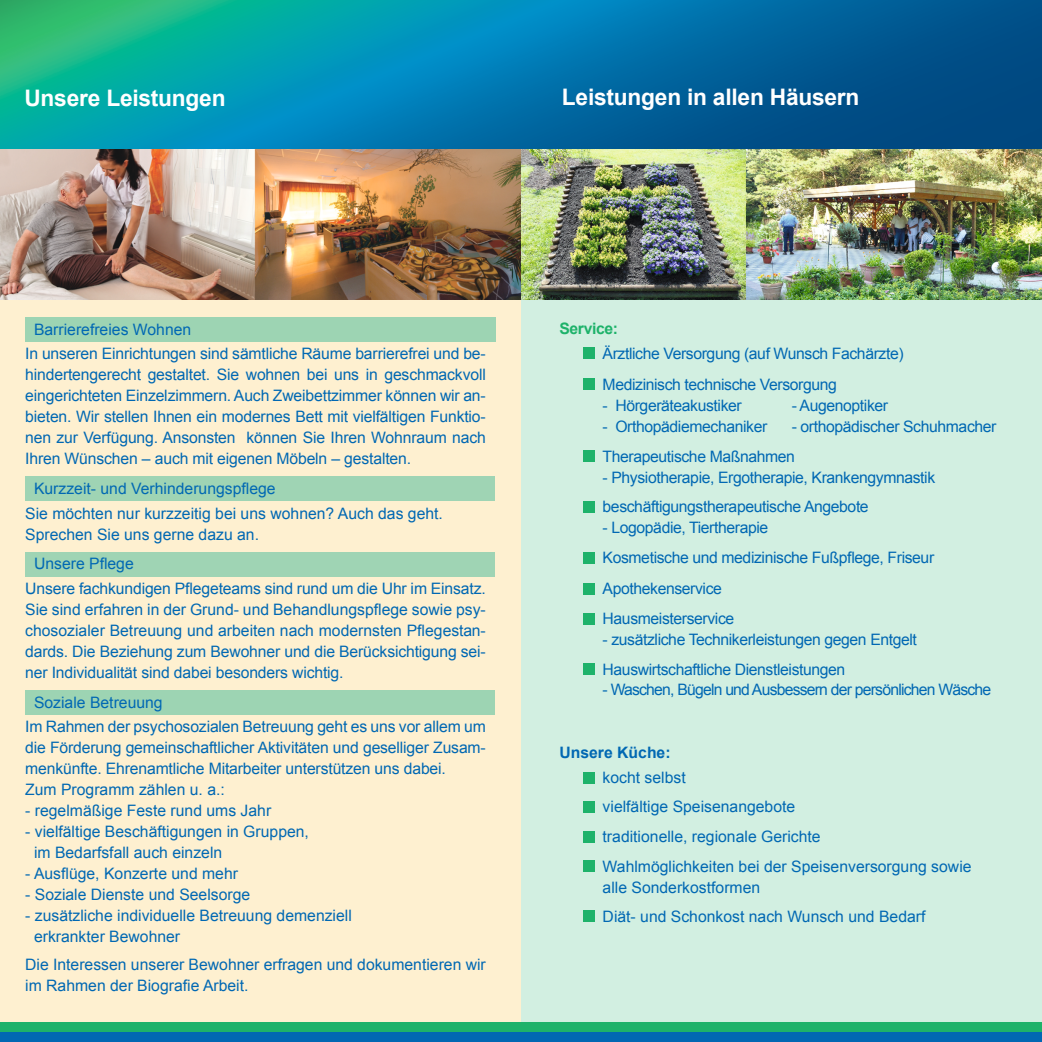
<style>
.page{position:relative;width:1042px;height:1042px;background:#fff}
.page>*{position:absolute;margin:0;border:0;box-sizing:border-box;transform-origin:0 0}
.t1{font:700 22.75px "Arial";letter-spacing:-.01em;color:#fff}
.t2{font:15.75px/21px "Arial";letter-spacing:-.01em;color:#0168b3}
.t3{font:15.75px "Arial";letter-spacing:-.05em;color:#0168b3}
.t4{font:700 15.75px "Arial";color:#0168b3}
.t5{font:700 15.75px "Arial";letter-spacing:-.025em;color:#1eb26a}
</style>
<div class="page">
<div style="left:0;top:298px;width:521px;height:744px;background:#fef0d0"></div>
<div style="left:521px;top:298px;width:521px;height:744px;background:#d2efe1"></div>
<img style="left:0;top:149px;width:521px;height:151px">
<img style="left:521px;top:149px;width:223px;height:151px">
<img style="left:744px;top:149px;width:298px;height:151px">
<img style="left:0;top:0;width:1042px;height:149px">
<div style="left:0;top:1022px;width:1042px;height:20px;background:#1eb26a"></div>
<div style="left:0;top:1032px;width:1042px;height:10px;background:#0168b3"></div>
<div style="left:25px;top:317px;width:470px;height:25px;background:#9dd4b3"></div>
<div style="left:26px;top:552px;width:469px;height:24px;background:#9fd4b4"></div>
<div style="left:26px;top:476px;width:469px;height:25px;background:#9fd4b4"></div>
<div style="left:26px;top:690px;width:469px;height:25px;background:#9dd4b3"></div>
<div style="left:583px;top:347px;width:12px;height:11px;background:#1eb26a"></div>
<div style="left:583px;top:379px;width:12px;height:11px;background:#1eb26a"></div>
<div style="left:584px;top:451px;width:11px;height:11px;background:#1eb26a"></div>
<div style="left:584px;top:501px;width:11px;height:11px;background:#1eb26a"></div>
<div style="left:583px;top:552px;width:12px;height:12px;background:#1eb26a"></div>
<div style="left:583px;top:583px;width:12px;height:11px;background:#1eb26a"></div>
<div style="left:583px;top:613px;width:12px;height:11px;background:#1eb26a"></div>
<div style="left:583px;top:663px;width:12px;height:12px;background:#1eb26a"></div>
<div style="left:583px;top:773px;width:12px;height:11px;background:#1eb26a"></div>
<div style="left:583px;top:801px;width:12px;height:11px;background:#1eb26a"></div>
<div style="left:583px;top:831px;width:12px;height:11px;background:#1eb26a"></div>
<div style="left:583px;top:861px;width:12px;height:11px;background:#1eb26a"></div>
<div style="left:583px;top:910px;width:12px;height:11px;background:#1eb26a"></div>
<h1 class="t1" style="left:24px;top:89px;width:203px">Unsere Leistungen</h1>
<h1 class="t1" style="left:562px;top:89px;width:299px">Leistungen in allen Häusern</h1>
<p class="t2" style="left:25px;top:318px;width:462px;line-height:24.5px;text-indent:9px">Barrierefreies Wohnen<br>In unseren Einrichtungen sind sämtliche Räume barrierefrei und be-</p>
<p class="t2" style="left:25px;top:366px;width:462px;text-align:justify">hindertengerecht gestaltet. Sie wohnen bei uns in geschmackvoll eingerichteten Einzelzimmern. Auch Zweibettzimmer können wir an&shy;bieten. Wir stellen Ihnen ein modernes Bett mit vielfältigen Funktio&shy;nen zur Verfügung. Ansonsten können Sie Ihren Wohnraum nach Ihren Wünschen – auch mit eigenen Möbeln – gestalten.</p>
<p class="t2" style="left:25px;top:478px;width:419px;line-height:24.5px;text-indent:9px">Kurzzeit- und Verhinderungspflege<br>Sie möchten nur kurzzeitig bei uns wohnen? Auch das geht.</p>
<p class="t2" style="left:34px;top:521px;width:227px;line-height:29.8px;text-indent:-9px">Sprechen Sie uns gerne dazu an.<br>Unsere Pflege</p>
<p class="t2" style="left:25px;top:579px;width:462px;text-align:justify">Unsere fachkundigen Pflegeteams sind rund um die Uhr im Einsatz.<br>Sie sind erfahren in der Grund- und Behandlungspflege sowie psy&shy;chosozialer Betreuung und arbeiten nach modernsten Pflegestan&shy;dards. Die Beziehung zum Bewohner und die Berücksichtigung sei&shy;ner Individualität sind dabei besonders wichtig.</p>
<p class="t2" style="left:25px;top:691px;width:462px;line-height:24.5px;text-indent:9px">Soziale Betreuung<br>Im Rahmen der psychosozialen Betreuung geht es uns vor allem um</p>
<p class="t2" style="left:25px;top:738px;width:462px">die Förderung gemeinschaftlicher Aktivitäten und geselliger Zusam&shy;menkünfte. Ehrenamtliche Mitarbeiter unterstützen uns dabei.<br>Zum Programm zählen u. a.:</p>
<p class="t2" style="left:25px;top:801px;width:247px">- regelmäßige Feste rund ums Jahr</p>
<p class="t2" style="left:34px;top:822px;width:276px;text-indent:-9px">- vielfältige Beschäftigungen in Gruppen, im Bedarfsfall auch einzeln</p>
<p class="t2" style="left:25px;top:864px;width:214px">- Ausflüge, Konzerte und mehr</p>
<p class="t2" style="left:25px;top:885px;width:227px">- Soziale Dienste und Seelsorge</p>
<p class="t2" style="left:34px;top:906px;width:319px;text-indent:-9px">- zusätzliche individuelle Betreuung demenziell erkrankter Bewohner</p>
<p class="t2" style="left:25px;top:955px;width:462px">Die Interessen unserer Bewohner erfragen und dokumentieren wir im Rahmen der Biografie Arbeit.</p>
<p class="t5" style="left:559px;top:323px;width:60px">Service:</p>
<p class="t2" style="left:602px;top:339px;width:302px;line-height:31.5px">Ärztliche Versorgung (auf Wunsch Fachärzte)<br>Medizinisch technische Versorgung</p>
<p class="t2" style="left:602px;top:396px;width:141px">- Hörgeräteakustiker</p>
<p class="t2" style="left:791px;top:396px;width:98px">- Augenoptiker</p>
<p class="t2" style="left:602px;top:417px;width:166px">- Orthopädiemechaniker</p>
<p class="t2" style="left:602px;top:413px;width:395px;line-height:29.8px;text-indent:189px">- orthopädischer Schuhmacher<br>Therapeutische Maßnahmen</p>
<p class="t2" style="left:602px;top:464px;width:334px;line-height:29.8px">- Physiotherapie, Ergotherapie, Krankengymnastik beschäftigungstherapeutische Angebote</p>
<p class="t2" style="left:602px;top:514px;width:333px;line-height:30.1px">- Logopädie, Tiertherapie<br>Kosmetische und medizinische Fußpflege, Friseur<br>Apothekenservice<br>Hausmeisterservice</p>
<p class="t2" style="left:602px;top:626px;width:316px;line-height:29.8px">- zusätzliche Technikerleistungen gegen Entgelt<br>Hauswirtschaftliche Dienstleistungen</p>
<p class="t3" style="left:602px;top:684px;width:390px">- Waschen, Bügeln und Ausbessern der persönlichen Wäsche</p>
<p class="t4" style="left:559px;top:746px;width:113px">Unsere Küche:</p>
<p class="t2" style="left:602px;top:763px;width:370px;line-height:29.8px">kocht selbst<br>vielfältige Speisenangebote<br>traditionelle, regionale Gerichte<br>Wahlmöglichkeiten bei der Speisenversorgung sowie</p>
<p class="t2" style="left:602px;top:873px;width:324px;line-height:29.8px">alle Sonderkostformen<br>Diät- und Schonkost nach Wunsch und Bedarf</p>
</div>
